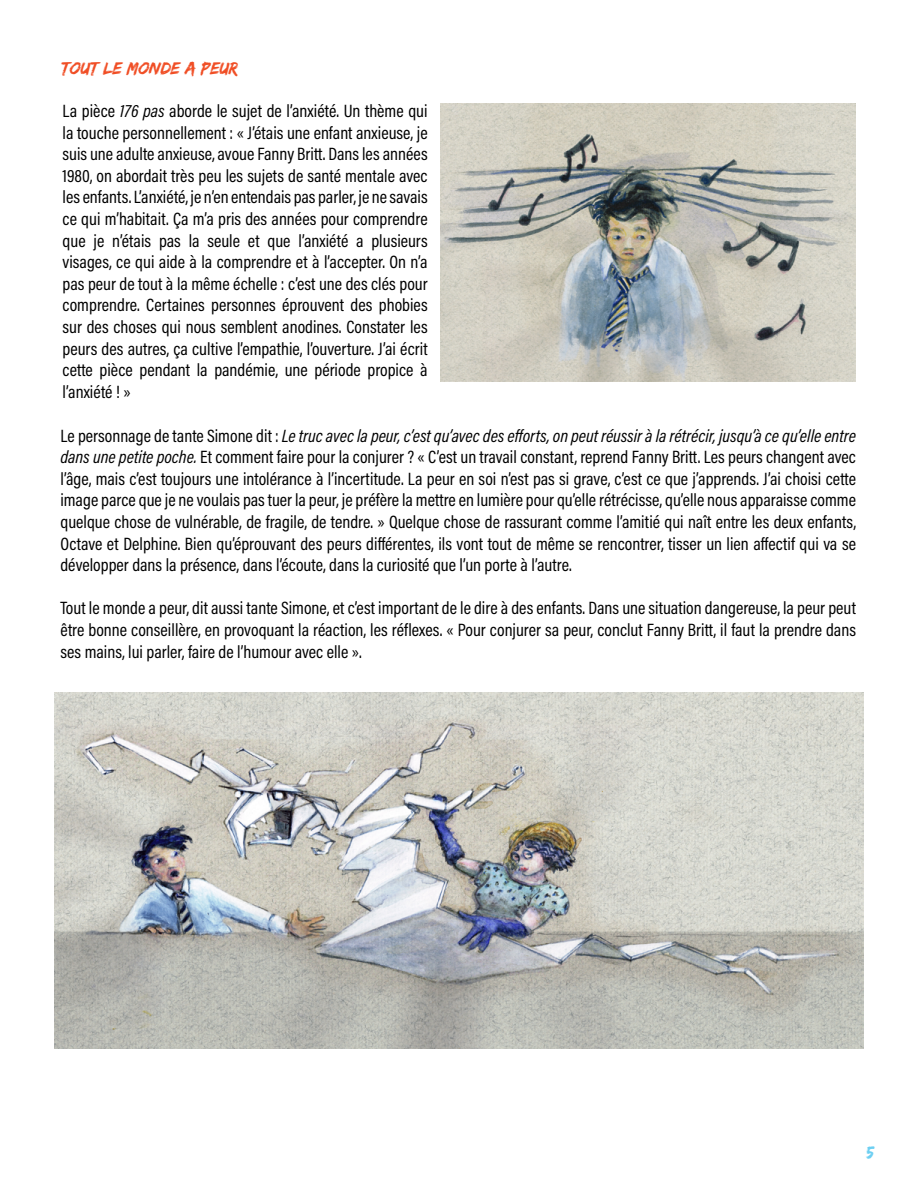
<style>
.page{position:relative;width:918px;height:1188px;background:#fff}
.page>*{position:absolute;margin:0;border:0;box-sizing:border-box;transform-origin:0 0}
.t1{font:18px/21.6px "Acumin Variable Concept";color:#000;text-align:justify}
.t2{font:italic 18px "Edo SZ";color:#f04e25}
.t3{font:18px "Edo SZ";color:#6dcff2}
</style>
<div class="page">
<img style="left:54px;top:692px;width:810px;height:357px">
<img style="left:441px;top:104px;width:414px;height:278px">
<p class="t2" style="left:60px;top:58px;width:178px">Tout le monde a peur</p>
<p class="t1" style="left:63px;top:99px;width:367px">La pièce 176 pas aborde le sujet de l’anxiété. Un thème qui la touche personnellement : « J’étais une enfant anxieuse, je suis une adulte anxieuse, avoue Fanny Britt. Dans les années 1980, on abordait très peu les sujets de santé mentale avec les enfants. L’anxiété, je n’en entendais pas parler, je ne savais ce qui m’habitait. Ça m’a pris des années pour comprendre que je n’étais pas la seule et que l’anxiété a plusieurs visages, ce qui aide à la comprendre et à l’accepter. On n’a pas peur de tout à la même échelle : c’est une des clés pour comprendre. Certaines personnes éprouvent des phobies sur des choses qui nous semblent anodines. Constater les peurs des autres, ça cultive l’empathie, l’ouverture. J’ai écrit cette pièce pendant la pandémie, une période propice à l’anxiété ! »</p>
<p class="t1" style="left:60px;top:424px;width:797px">Le personnage de tante Simone dit : Le truc avec la peur, c’est qu’avec des efforts, on peut réussir à la rétrécir, jusqu’à ce qu’elle entre dans une petite poche. Et comment faire pour la conjurer ? « C’est un travail constant, reprend Fanny Britt. Les peurs changent avec l’âge, mais c’est toujours une intolérance à l’incertitude. La peur en soi n’est pas si grave, c’est ce que j’apprends. J’ai choisi cette image parce que je ne voulais pas tuer la peur, je préfère la mettre en lumière pour qu’elle rétrécisse, qu’elle nous apparaisse comme quelque chose de vulnérable, de fragile, de tendre. » Quelque chose de rassurant comme l’amitié qui naît entre les deux enfants, Octave et Delphine. Bien qu’éprouvant des peurs différentes, ils vont tout de même se rencontrer, tisser un lien affectif qui va se développer dans la présence, dans l’écoute, dans la curiosité que l’un porte à l’autre.</p>
<p class="t1" style="left:60px;top:597px;width:797px">Tout le monde a peur, dit aussi tante Simone, et c’est important de le dire à des enfants. Dans une situation dangereuse, la peur peut être bonne conseillère, en provoquant la réaction, les réflexes. « Pour conjurer sa peur, conclut Fanny Britt, il faut la prendre dans ses mains, lui parler, faire de l’humour avec elle ».</p>
<p class="t3" style="left:866px;top:1142px;width:10px">5</p>
</div>
